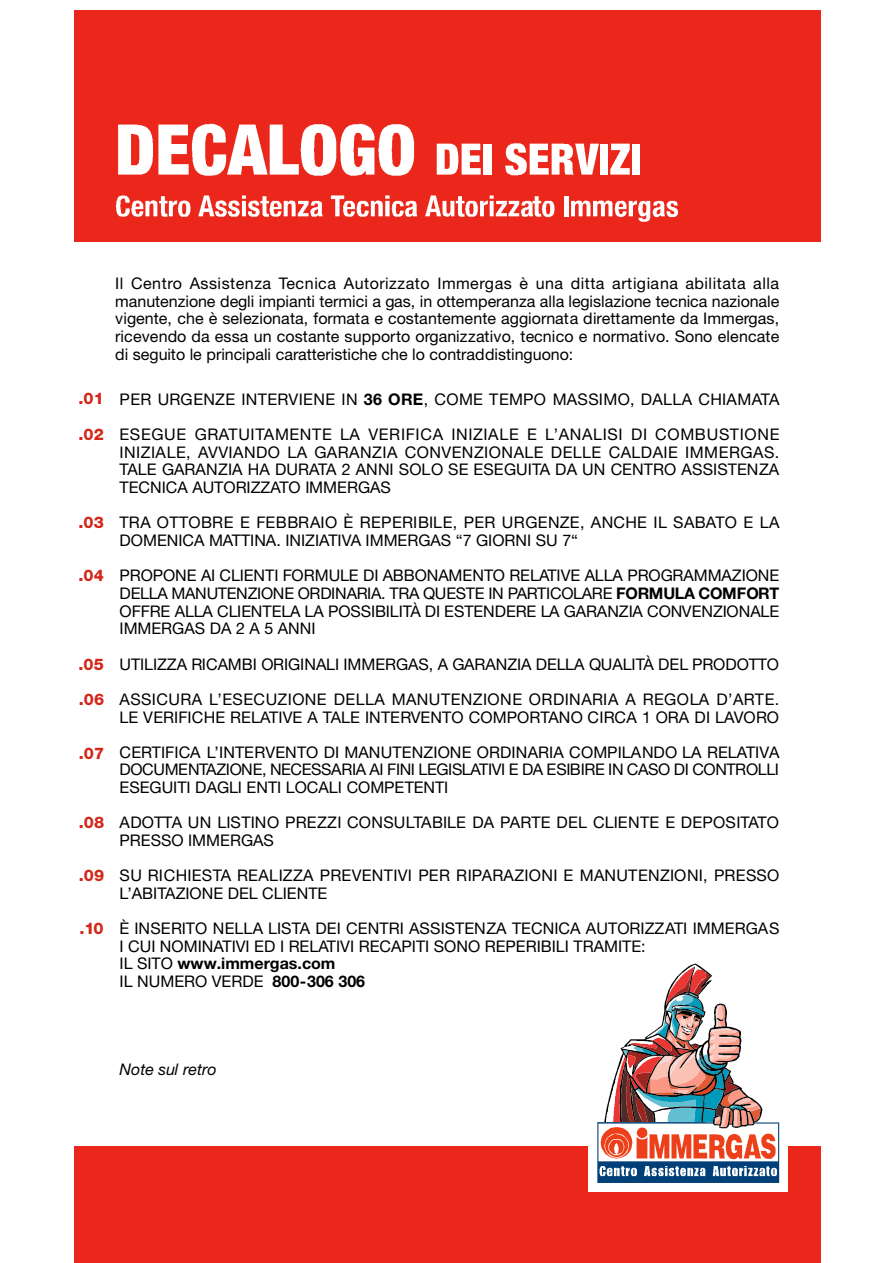
<style>
.page{position:relative;width:893px;height:1263px;background:#fff}
.page>*{position:absolute;margin:0;border:0;box-sizing:border-box;transform-origin:0 0}
.t1{font:16.05px/17.7px "Helvetica Neue LT Std";color:#000}
.t2{font:16.05px/35.2px "Helvetica Neue LT Std";letter-spacing:.03em;color:#000}
.t3{font:16.05px/17.7px "Helvetica Neue LT Std";letter-spacing:-.02em;color:#000}
.t4{font:800 16.05px/35px "Helvetica Neue LT Std";color:#d22719}
.t5{font:italic 16.05px "Helvetica Neue LT Std";color:#000}
.s1{font-weight:700}
</style>
<div class="page">
<div style="left:74px;top:1146px;width:746px;height:117px;background:#ea271a"></div>
<div style="left:74px;top:11px;width:746px;height:231px;background:#ea271a"></div>
<svg style="left:118px;top:124px;width:296px;height:52px"></svg>
<svg style="left:437px;top:144px;width:44px;height:31px"></svg>
<div style="left:483px;top:144px;width:8px;height:31px;background:#fff"></div>
<svg style="left:505px;top:143px;width:94px;height:32px"></svg>
<div style="left:600px;top:144px;width:8px;height:31px;background:#fff"></div>
<svg style="left:610px;top:144px;width:20px;height:31px"></svg>
<div style="left:632px;top:144px;width:8px;height:31px;background:#fff"></div>
<svg style="left:116px;top:195px;width:74px;height:22px"></svg>
<svg style="left:198px;top:195px;width:125px;height:22px"></svg>
<svg style="left:331px;top:195px;width:86px;height:22px"></svg>
<svg style="left:425px;top:195px;width:129px;height:22px"></svg>
<hr style="left:564px;top:196px;width:4px;height:20px;background:#fff">
<svg style="left:571px;top:201px;width:107px;height:21px"></svg>
<div style="left:588px;top:1144px;width:200px;height:48px;background:#fff"></div>
<svg style="left:597px;top:964px;width:182px;height:219px"></svg>
<p class="t4" style="left:78px;top:383px;width:27px">.01</p>
<p class="t4" style="left:78px;top:419px;width:27px">.02</p>
<p class="t4" style="left:78px;top:507px;width:27px">.03</p>
<p class="t4" style="left:78px;top:560px;width:27px">.04</p>
<p class="t4" style="left:78px;top:649px;width:27px">.05 .06</p>
<p class="t4" style="left:79px;top:738px;width:27px">.07</p>
<p class="t4" style="left:79px;top:807px;width:27px">.08</p>
<p class="t4" style="left:79px;top:860px;width:27px">.09</p>
<p class="t4" style="left:80px;top:913px;width:26px">.10</p>
<p class="t1" style="left:115px;top:277px;width:666px;text-align:justify">Il Centro Assistenza Tecnica Autorizzato Immergas è una ditta artigiana abilitata alla manutenzione degli impianti termici a gas, in ottemperanza alla legislazione tecnica nazionale vigente, che è selezionata, formata e costantemente aggiornata direttamente da Immergas, ricevendo da essa un costante supporto organizzativo, tecnico e normativo. Sono elencate di seguito le principali caratteristiche che lo contraddistinguono:</p>
<p class="t2" style="left:120px;top:384px;width:661px">PER URGENZE INTERVIENE IN <span class="s1">36 ORE</span>, COME TEMPO MASSIMO, DALLA CHIAMATA<br>ESEGUE GRATUITAMENTE LA VERIFICA INIZIALE E L’ANALISI DI COMBUSTIONE</p>
<p class="t1" style="left:120px;top:445px;width:661px;text-align:justify">INIZIALE, AVVIANDO LA GARANZIA CONVENZIONALE DELLE CALDAIE IMMERGAS.<br>TALE GARANZIA HA DURATA 2 ANNI SOLO SE ESEGUITA DA UN CENTRO ASSISTENZA TECNICA AUTORIZZATO IMMERGAS</p>
<p class="t1" style="left:120px;top:516px;width:661px">TRA OTTOBRE E FEBBRAIO È REPERIBILE, PER URGENZE, ANCHE IL SABATO E LA<br>DOMENICA MATTINA. INIZIATIVA IMMERGAS “7 GIORNI SU 7“</p>
<p class="t1" style="left:120px;top:569px;width:661px;text-align:justify">PROPONE AI CLIENTI FORMULE DI ABBONAMENTO RELATIVE ALLA PROGRAMMAZIONE DELLA MANUTENZIONE ORDINARIA. TRA QUESTE IN PARTICOLARE <span class="s1">FORMULA COMFORT </span>OFFRE ALLA CLIENTELA LA POSSIBILITÀ DI ESTENDERE LA GARANZIA CONVENZIONALE IMMERGAS DA 2 A 5 ANNI</p>
<p class="t1" style="left:120px;top:649px;width:661px;line-height:35.2px">UTILIZZA RICAMBI ORIGINALI IMMERGAS, A GARANZIA DELLA QUALITÀ DEL PRODOTTO<br>ASSICURA L’ESECUZIONE DELLA MANUTENZIONE ORDINARIA A REGOLA D’ARTE.</p>
<p class="t1" style="left:120px;top:701px;width:661px;line-height:35.2px">LE VERIFICHE RELATIVE A TALE INTERVENTO COMPORTANO CIRCA 1 ORA DI LAVORO<br>CERTIFICA L’INTERVENTO DI MANUTENZIONE ORDINARIA COMPILANDO LA RELATIVA</p>
<p class="t3" style="left:120px;top:763px;width:661px">DOCUMENTAZIONE, NECESSARIA AI FINI LEGISLATIVI E DA ESIBIRE IN CASO DI CONTROLLI<br>ESEGUITI DAGLI ENTI LOCALI COMPETENTI</p>
<p class="t1" style="left:120px;top:816px;width:661px">ADOTTA UN LISTINO PREZZI CONSULTABILE DA PARTE DEL CLIENTE E DEPOSITATO<br>PRESSO IMMERGAS</p>
<p class="t1" style="left:120px;top:869px;width:661px">SU RICHIESTA REALIZZA PREVENTIVI PER RIPARAZIONI E MANUTENZIONI, PRESSO<br>L’ABITAZIONE DEL CLIENTE</p>
<p class="t1" style="left:120px;top:922px;width:661px">È INSERITO NELLA LISTA DEI CENTRI ASSISTENZA TECNICA AUTORIZZATI IMMERGAS I CUI NOMINATIVI ED I RELATIVI RECAPITI SONO REPERIBILI TRAMITE:<br>IL SITO <span class="s1">www.immergas.com<br></span>IL NUMERO VERDE <span class="s1">800-306 306</span></p>
<p class="t5" style="left:120px;top:1064px;width:99px">Note sul retro</p>
</div>
